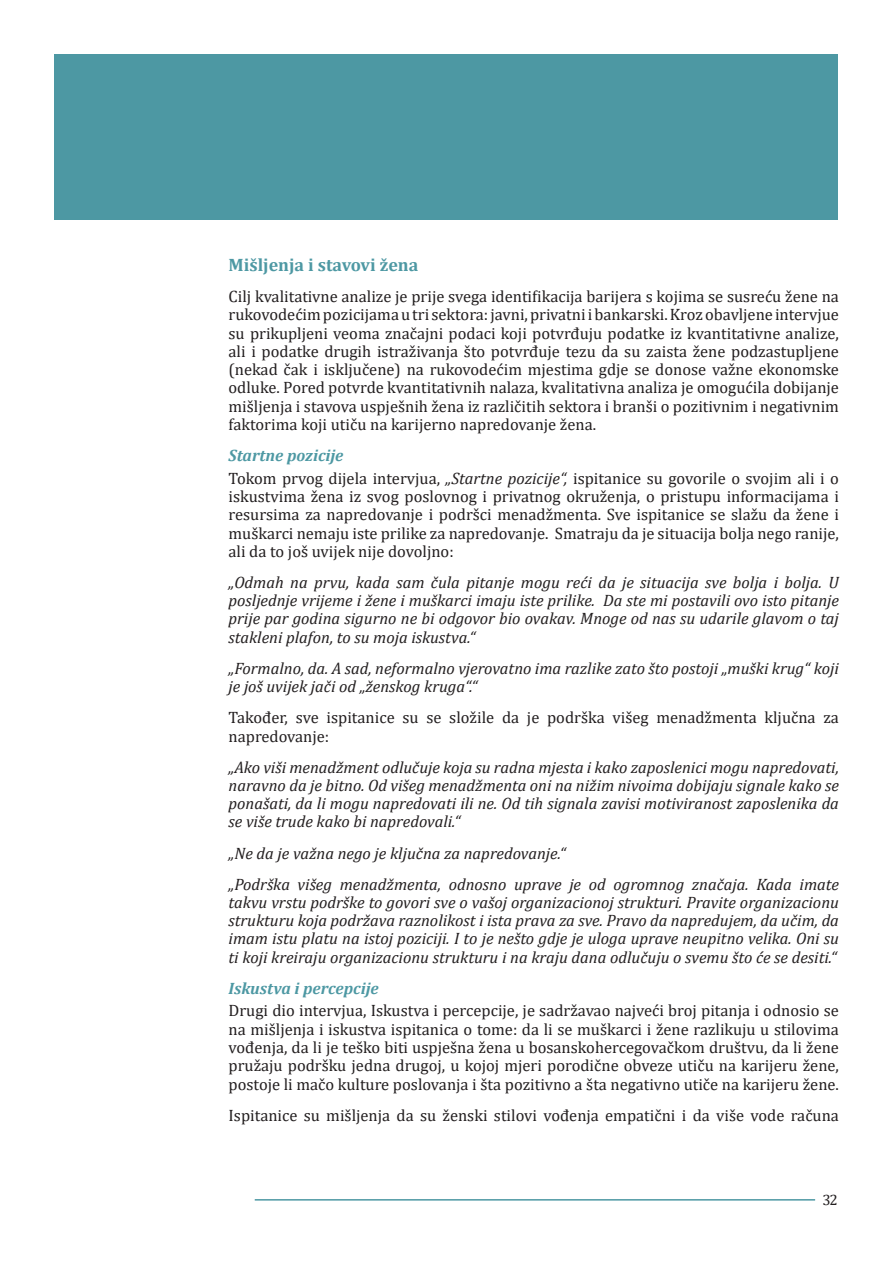
<style>
.page{position:relative;width:893px;height:1263px;background:#fff}
.page>*{position:absolute;margin:0;border:0;box-sizing:border-box;transform-origin:0 0}
.t1{font:700 18px "Cambria";color:#4d98a3}
.t2{font:16.5px/18.3px "Cambria";color:#231f20;text-align:justify}
.t3{font:italic 16.5px/18.3px "Cambria";color:#231f20;text-align:justify}
.t4{font:italic 700 16.5px "Cambria";color:#4d98a3}
.t5{font:15px "Cambria";color:#231f20}
.s1{font-weight:700;font-style:italic;color:#4d98a3}
.s2{font-style:italic}
</style>
<div class="page">
<hr style="left:255px;top:1199px;width:560px;height:1px;background:#4d98a3">
<div style="left:54px;top:54px;width:784px;height:165px;background:#4d98a3"></div>
<p class="t1" style="left:229px;top:252px;width:191px">Mišljenja i stavovi žena</p>
<p class="t2" style="left:229px;top:287px;width:612px">Cilj kvalitativne analize je prije svega identifikacija barijera s kojima se susreću žene na rukovodećim pozicijama u tri sektora: javni, privatni i bankarski. Kroz obavljene intervjue su prikupljeni veoma značajni podaci koji potvrđuju podatke iz kvantitativne analize, ali i podatke drugih istraživanja što potvrđuje tezu da su zaista žene podzastupljene (nekad čak i isključene) na rukovodećim mjestima gdje se donose važne ekonomske odluke. Pored potvrde kvantitativnih nalaza, kvalitativna analiza je omogućila dobijanje mišljenja i stavova uspješnih žena iz različitih sektora i branši o pozitivnim i negativnim faktorima koji utiču na karijerno napredovanje žena.</p>
<p class="t2" style="left:229px;top:444px;width:612px;line-height:22.5px"><span class="s1">Startne pozicije<br></span>Tokom prvog dijela intervjua, <span class="s2">„Startne pozicije“,</span> ispitanice su govorile o svojim ali i o</p>
<p class="t2" style="left:229px;top:487px;width:612px">iskustvima žena iz svog poslovnog i privatnog okruženja, o pristupu informacijama i resursima za napredovanje i podršci menadžmenta. Sve ispitanice se slažu da žene i muškarci nemaju iste prilike za napredovanje. Smatraju da je situacija bolja nego ranije, ali da to još uvijek nije dovoljno:</p>
<p class="t3" style="left:229px;top:572px;width:612px">„Odmah na prvu, kada sam čula pitanje mogu reći da je situacija sve bolja i bolja. U posljednje vrijeme i žene i muškarci imaju iste prilike. Da ste mi postavili ovo isto pitanje prije par godina sigurno ne bi odgovor bio ovakav. Mnoge od nas su udarile glavom o taj stakleni plafon, to su moja iskustva.“</p>
<p class="t3" style="left:229px;top:658px;width:612px">„Formalno, da. A sad, neformalno vjerovatno ima razlike zato što postoji „muški krug“ koji je još uvijek jači od „ženskog kruga“.“</p>
<p class="t2" style="left:229px;top:708px;width:612px">Također, sve ispitanice su se složile da je podrška višeg menadžmenta ključna za napredovanje:</p>
<p class="t3" style="left:229px;top:757px;width:612px">„Ako viši menadžment odlučuje koja su radna mjesta i kako zaposlenici mogu napredovati, naravno da je bitno. Od višeg menadžmenta oni na nižim nivoima dobijaju signale kako se ponašati, da li mogu napredovati ili ne. Od tih signala zavisi motiviranost zaposlenika da se više trude kako bi napredovali.“</p>
<p class="t3" style="left:229px;top:837px;width:612px;line-height:31px">„Ne da je važna nego je ključna za napredovanje.“<br>„Podrška višeg menadžmenta, odnosno uprave je od ogromnog značaja. Kada imate</p>
<p class="t3" style="left:229px;top:892px;width:612px">takvu vrstu podrške to govori sve o vašoj organizacionoj strukturi. Pravite organizacionu strukturu koja podržava raznolikost i ista prava za sve. Pravo da napredujem, da učim, da imam istu platu na istoj poziciji. I to je nešto gdje je uloga uprave neupitno velika. Oni su ti koji kreiraju organizacionu strukturu i na kraju dana odlučuju o svemu što će se desiti.“</p>
<p class="t4" style="left:229px;top:976px;width:152px">Iskustva i percepcije</p>
<p class="t2" style="left:229px;top:1001px;width:612px">Drugi dio intervjua, Iskustva i percepcije, je sadržavao najveći broj pitanja i odnosio se na mišljenja i iskustva ispitanica o tome: da li se muškarci i žene razlikuju u stilovima vođenja, da li je teško biti uspješna žena u bosanskohercegovačkom društvu, da li žene pružaju podršku jedna drugoj, u kojoj mjeri porodične obveze utiču na karijeru žene, postoje li mačo kulture poslovanja i šta pozitivno a šta negativno utiče na karijeru žene.</p>
<p class="t2" style="left:229px;top:1106px;width:612px">Ispitanice su mišljenja da su ženski stilovi vođenja empatični i da više vode računa</p>
<p class="t5" style="left:822px;top:1191px;width:17px">32</p>
</div>
